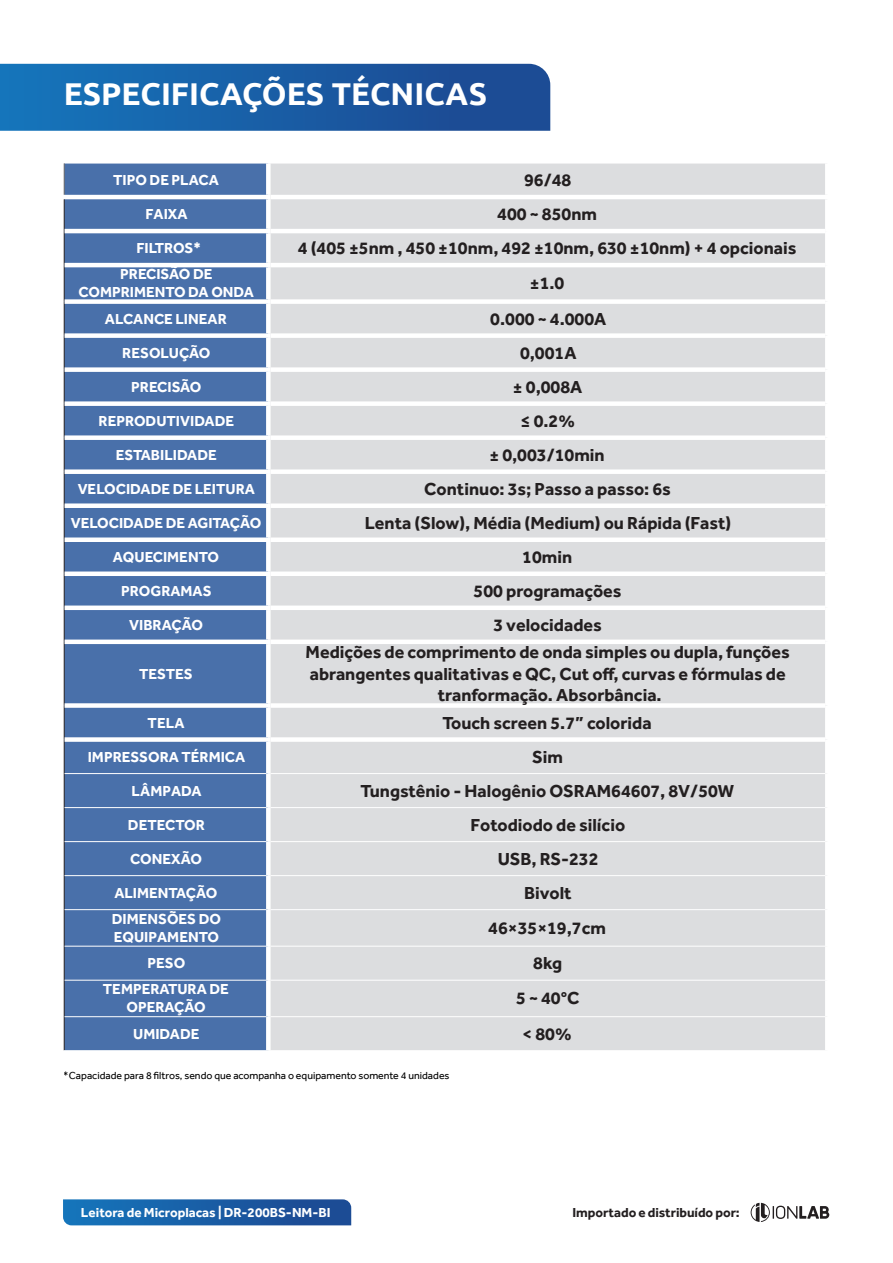
<style>
.page{position:relative;width:893px;height:1263px;background:#fff}
.page>*{position:absolute;margin:0;border:0;box-sizing:border-box;transform-origin:0 0}
.t1{font:700 31.5px "Ubuntu";color:#fff}
.t2{font:700 18px/21.6px "Effra";color:#231f20;text-align:center}
.t3{font:700 15px/18px "Effra";color:#fff;text-align:center}
.t4{font:700 13.5px "Effra";color:#fff}
.t5{font:700 13.5px "Effra";letter-spacing:-.005em;color:#231f20}
.t6{font:10.5px "Effra";color:#000}
</style>
<div class="page">
<svg style="left:0;top:64px;width:550px;height:67px;background:#1a5ea5"></svg>
<div style="left:65px;top:164px;width:201px;height:886px;background:#4970aa"></div>
<div style="left:271px;top:164px;width:554px;height:886px;background:#dcdddf"></div>
<hr style="left:64px;top:163px;width:1px;height:32px;background:#636366">
<hr style="left:271px;top:773px;width:554px;height:1px;background:#fff">
<hr style="left:271px;top:807px;width:554px;height:1px;background:#fff">
<hr style="left:271px;top:841px;width:554px;height:1px;background:#fff">
<hr style="left:271px;top:875px;width:554px;height:1px;background:#fff">
<hr style="left:271px;top:909px;width:554px;height:1px;background:#fff">
<hr style="left:271px;top:946px;width:554px;height:1px;background:#fff">
<hr style="left:271px;top:980px;width:554px;height:1px;background:#fff">
<hr style="left:271px;top:1016px;width:554px;height:1px;background:#fff">
<hr style="left:64px;top:195px;width:207px;height:4px;background:#fff">
<hr style="left:64px;top:199px;width:1px;height:32px;background:#231f20">
<hr style="left:64px;top:231px;width:1px;height:34px;background:#231f20">
<hr style="left:64px;top:265px;width:1px;height:37px;background:#231f20">
<hr style="left:64px;top:302px;width:1px;height:34px;background:#231f20">
<hr style="left:64px;top:336px;width:1px;height:34px;background:#231f20">
<hr style="left:64px;top:370px;width:1px;height:34px;background:#231f20">
<hr style="left:64px;top:404px;width:1px;height:34px;background:#231f20">
<hr style="left:64px;top:438px;width:1px;height:34px;background:#231f20">
<hr style="left:64px;top:472px;width:1px;height:34px;background:#231f20">
<hr style="left:64px;top:506px;width:1px;height:34px;background:#231f20">
<hr style="left:64px;top:540px;width:1px;height:34px;background:#231f20">
<hr style="left:64px;top:574px;width:1px;height:34px;background:#231f20">
<hr style="left:64px;top:608px;width:1px;height:34px;background:#231f20">
<hr style="left:64px;top:642px;width:1px;height:63px;background:#231f20">
<hr style="left:64px;top:705px;width:1px;height:34px;background:#231f20">
<hr style="left:64px;top:739px;width:1px;height:34px;background:#231f20">
<hr style="left:64px;top:773px;width:1px;height:34px;background:#231f20">
<hr style="left:64px;top:807px;width:1px;height:35px;background:#231f20">
<hr style="left:64px;top:842px;width:1px;height:34px;background:#231f20">
<hr style="left:64px;top:876px;width:1px;height:34px;background:#231f20">
<hr style="left:64px;top:910px;width:1px;height:36px;background:#231f20">
<hr style="left:64px;top:946px;width:1px;height:34px;background:#231f20">
<hr style="left:64px;top:980px;width:1px;height:37px;background:#231f20">
<hr style="left:64px;top:1017px;width:1px;height:33px;background:#231f20">
<hr style="left:271px;top:195px;width:559px;height:4px;background:#fff">
<hr style="left:271px;top:229px;width:554px;height:4px;background:#fff">
<hr style="left:271px;top:263px;width:554px;height:4px;background:#fff">
<div style="left:271px;top:299px;width:554px;height:5px;background:#fff"></div>
<div style="left:271px;top:333px;width:554px;height:5px;background:#fff"></div>
<div style="left:271px;top:367px;width:554px;height:5px;background:#fff"></div>
<div style="left:271px;top:401px;width:554px;height:5px;background:#fff"></div>
<div style="left:271px;top:435px;width:554px;height:5px;background:#fff"></div>
<div style="left:271px;top:469px;width:554px;height:5px;background:#fff"></div>
<div style="left:271px;top:503px;width:554px;height:5px;background:#fff"></div>
<div style="left:271px;top:537px;width:554px;height:5px;background:#fff"></div>
<div style="left:271px;top:571px;width:554px;height:5px;background:#fff"></div>
<div style="left:271px;top:605px;width:554px;height:5px;background:#fff"></div>
<div style="left:271px;top:639px;width:554px;height:5px;background:#fff"></div>
<div style="left:271px;top:703px;width:554px;height:5px;background:#fff"></div>
<div style="left:271px;top:737px;width:554px;height:5px;background:#fff"></div>
<hr style="left:65px;top:229px;width:206px;height:4px;background:#fff">
<hr style="left:65px;top:263px;width:206px;height:4px;background:#fff">
<div style="left:65px;top:299px;width:206px;height:5px;background:#fff"></div>
<div style="left:65px;top:333px;width:206px;height:5px;background:#fff"></div>
<div style="left:65px;top:367px;width:206px;height:5px;background:#fff"></div>
<div style="left:65px;top:401px;width:206px;height:5px;background:#fff"></div>
<div style="left:65px;top:435px;width:206px;height:5px;background:#fff"></div>
<div style="left:65px;top:469px;width:206px;height:5px;background:#fff"></div>
<div style="left:65px;top:503px;width:206px;height:5px;background:#fff"></div>
<div style="left:65px;top:537px;width:206px;height:5px;background:#fff"></div>
<div style="left:65px;top:571px;width:206px;height:5px;background:#fff"></div>
<div style="left:65px;top:605px;width:206px;height:5px;background:#fff"></div>
<div style="left:65px;top:639px;width:206px;height:5px;background:#fff"></div>
<div style="left:65px;top:703px;width:206px;height:5px;background:#fff"></div>
<div style="left:65px;top:737px;width:206px;height:5px;background:#fff"></div>
<hr style="left:65px;top:773px;width:201px;height:1px;background:#fff">
<hr style="left:65px;top:807px;width:201px;height:1px;background:#fff">
<hr style="left:65px;top:841px;width:201px;height:1px;background:#fff">
<hr style="left:65px;top:875px;width:201px;height:1px;background:#fff">
<hr style="left:65px;top:909px;width:201px;height:1px;background:#fff">
<hr style="left:65px;top:946px;width:201px;height:1px;background:#fff">
<hr style="left:65px;top:980px;width:201px;height:1px;background:#fff">
<hr style="left:65px;top:1016px;width:201px;height:1px;background:#fff">
<svg style="left:63px;top:1199px;width:288px;height:26px;background:#1d60a7"></svg>
<svg style="left:751px;top:1203px;width:78px;height:19px"></svg>
<h1 class="t1" style="left:64px;top:75px;width:425px">ESPECIFICAÇÕES TÉCNICAS</h1>
<p class="t3" style="left:113px;top:171px;width:107px">TIPO DE PLACA</p>
<p class="t2" style="left:524px;top:169px;width:49px">96/48</p>
<p class="t3" style="left:145px;top:205px;width:44px">FAIXA</p>
<p class="t2" style="left:497px;top:203px;width:101px">400 ~ 850nm</p>
<p class="t3" style="left:136px;top:239px;width:66px">FILTROS*</p>
<p class="t2" style="left:298px;top:237px;width:500px">4 (405 ±5nm , 450 ±10nm, 492 ±10nm, 630 ±10nm) + 4 opcionais</p>
<p class="t3" style="left:78px;top:265px;width:177px">PRECISÃO DE<br>COMPRIMENTO DA ONDA</p>
<p class="t2" style="left:530px;top:272px;width:36px">±1.0</p>
<p class="t3" style="left:105px;top:309px;width:123px">ALCANCE LINEAR</p>
<p class="t2" style="left:490px;top:307px;width:118px">0.000 ~ 4.000A</p>
<p class="t3" style="left:122px;top:343px;width:90px">RESOLUÇÃO</p>
<p class="t2" style="left:520px;top:341px;width:58px">0,001A</p>
<p class="t3" style="left:131px;top:377px;width:72px">PRECISÃO</p>
<p class="t2" style="left:513px;top:375px;width:71px">± 0,008A</p>
<p class="t3" style="left:99px;top:411px;width:137px">REPRODUTIVIDADE</p>
<p class="t2" style="left:521px;top:409px;width:56px">≤ 0.2%</p>
<p class="t3" style="left:116px;top:445px;width:102px">ESTABILIDADE</p>
<p class="t2" style="left:489px;top:443px;width:117px">± 0,003/10min</p>
<p class="t3" style="left:78px;top:479px;width:179px">VELOCIDADE DE LEITURA</p>
<p class="t2" style="left:424px;top:477px;width:248px">Continuo: 3s; Passo a passo: 6s</p>
<p class="t3" style="left:71px;top:513px;width:192px">VELOCIDADE DE AGITAÇÃO</p>
<p class="t2" style="left:365px;top:511px;width:368px">Lenta (Slow), Média (Medium) ou Rápida (Fast)</p>
<p class="t3" style="left:113px;top:547px;width:108px">AQUECIMENTO</p>
<p class="t2" style="left:522px;top:545px;width:51px">10min</p>
<p class="t3" style="left:121px;top:581px;width:92px">PROGRAMAS</p>
<p class="t2" style="left:474px;top:579px;width:150px">500 programações</p>
<p class="t3" style="left:129px;top:615px;width:75px">VIBRAÇÃO</p>
<p class="t2" style="left:493px;top:613px;width:110px">3 velocidades</p>
<p class="t3" style="left:139px;top:664px;width:55px">TESTES</p>
<p class="t2" style="left:306px;top:641px;width:486px">Medições de comprimento de onda simples ou dupla, funções abrangentes qualitativas e QC, Cut off, curvas e fórmulas de tranformação. Absorbância.</p>
<p class="t3" style="left:148px;top:713px;width:38px">TELA</p>
<p class="t2" style="left:442px;top:711px;width:211px">Touch screen 5.7” colorida</p>
<p class="t3" style="left:88px;top:747px;width:159px">IMPRESSORA TÉRMICA</p>
<p class="t2" style="left:532px;top:745px;width:32px">Sim</p>
<p class="t3" style="left:132px;top:781px;width:71px">LÂMPADA</p>
<p class="t2" style="left:360px;top:779px;width:375px">Tungstênio - Halogênio OSRAM64607, 8V/50W</p>
<p class="t3" style="left:128px;top:815px;width:78px">DETECTOR</p>
<p class="t2" style="left:470px;top:813px;width:156px">Fotodiodo de silício</p>
<p class="t3" style="left:130px;top:849px;width:73px">CONEXÃO</p>
<p class="t2" style="left:498px;top:847px;width:102px">USB, RS-232</p>
<p class="t3" style="left:114px;top:883px;width:105px">ALIMENTAÇÃO</p>
<p class="t2" style="left:524px;top:881px;width:49px">Bivolt</p>
<p class="t3" style="left:112px;top:909px;width:111px;text-align:left">DIMENSÕES DO<br>EQUIPAMENTO</p>
<p class="t2" style="left:488px;top:917px;width:119px">46×35×19,7cm</p>
<p class="t3" style="left:147px;top:954px;width:39px">PESO</p>
<p class="t2" style="left:533px;top:952px;width:30px">8kg</p>
<p class="t3" style="left:103px;top:980px;width:127px">TEMPERATURA DE<br>OPERAÇÃO</p>
<p class="t2" style="left:516px;top:987px;width:65px">5 ~ 40°C</p>
<p class="t3" style="left:133px;top:1024px;width:68px">UMIDADE</p>
<p class="t2" style="left:522px;top:1022px;width:51px">&lt; 80%</p>
<p class="t6" style="left:64px;top:1069px;width:387px">*Capacidade para 8 filtros, sendo que acompanha o equipamento somente 4 unidades</p>
<p class="t4" style="left:81px;top:1204px;width:251px">Leitora de Microplacas | DR-200BS-NM-BI</p>
<p class="t5" style="left:572px;top:1204px;width:169px">Importado e distribuído por:</p>
</div>
